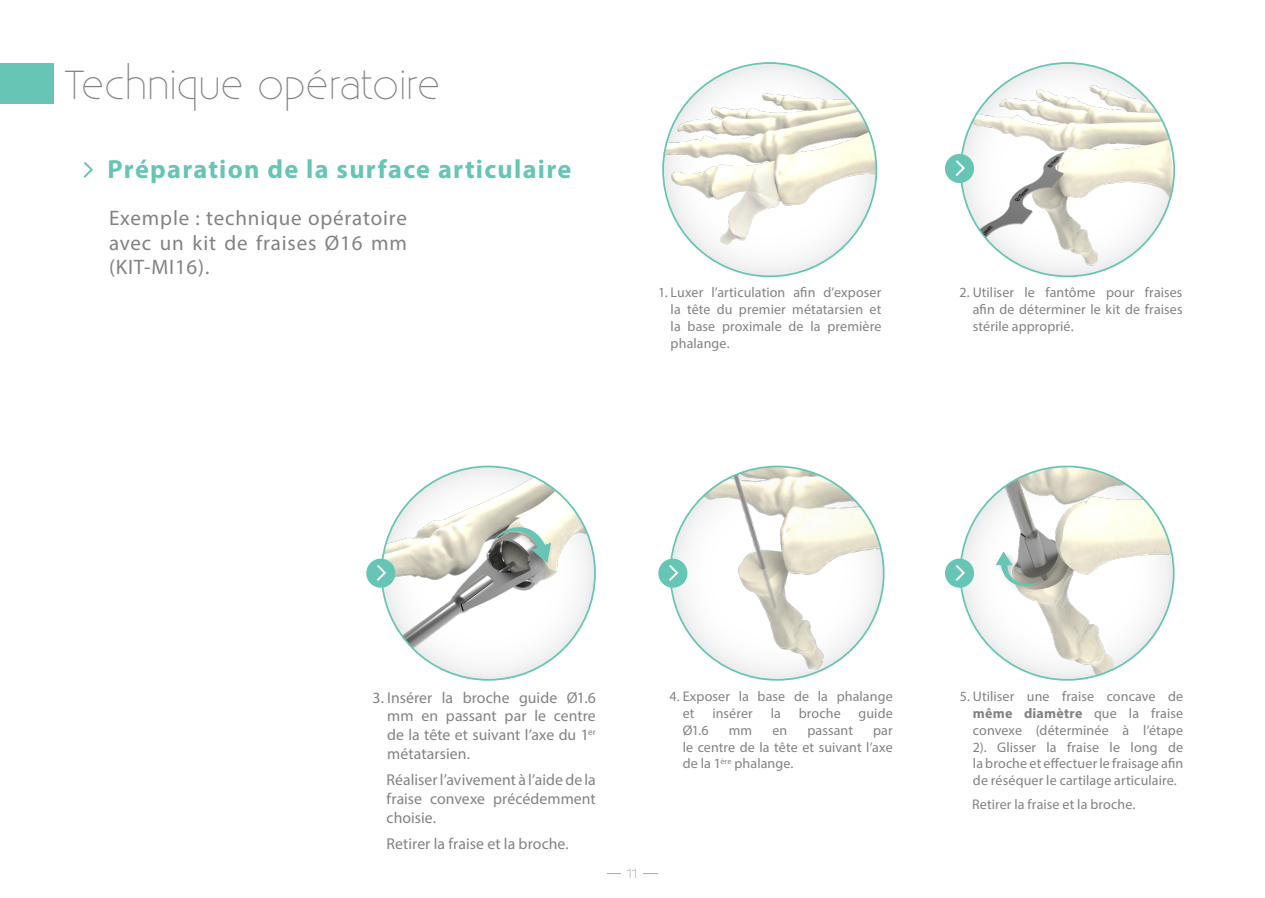
<style>
.page{position:relative;width:1265px;height:898px;background:#fff}
.page>*{position:absolute;margin:0;border:0;box-sizing:border-box;transform-origin:0 0}
.Sous_titre{font:300 40.25px "Existence";letter-spacing:.01em;color:#808285}
.Nom_chapitre{font:700 26.25px "Myriad Pro";letter-spacing:.05em;color:#66c5b4}
.t1{font:21px/24.5px "Myriad Pro";letter-spacing:.04em;color:#808285;text-align:justify}
.texte{font:15.75px/18.9px "Myriad Pro";letter-spacing:.005em;color:#808285;text-align:justify}
.texte-2{font:14px/16.8px "Myriad Pro";letter-spacing:.01em;color:#808285;text-align:justify}
.t2{font:12.25px "Sansumi";color:#808285}
.s1{font-weight:700}
</style>
<div class="page">
<img style="left:663px;top:63px;width:213px;height:213px;border-radius:107px">
<img style="left:961px;top:63px;width:213px;height:213px;border-radius:107px">
<svg style="left:84px;top:162px;width:9px;height:16px"></svg>
<div style="left:0;top:63px;width:54px;height:40px;background:#66c5b4"></div>
<hr style="left:607px;top:873px;width:51px;height:1px;background:#76c4b6">
<div style="left:622px;top:867px;width:21px;height:11px;background:#fff"></div>
<img style="left:960px;top:466px;width:214px;height:214px;border-radius:107px">
<img style="left:670px;top:466px;width:214px;height:214px;border-radius:107px">
<div style="left:945px;top:154px;width:29px;height:29px;background:#66c5b4;border-radius:50%"></div>
<svg style="left:955px;top:160px;width:10px;height:16px"></svg>
<img style="left:382px;top:466px;width:213px;height:214px;border-radius:107px">
<div style="left:366px;top:559px;width:29px;height:29px;background:#66c5b4;border-radius:50%"></div>
<svg style="left:377px;top:565px;width:9px;height:16px"></svg>
<div style="left:658px;top:559px;width:29px;height:29px;background:#66c5b4;border-radius:50%"></div>
<svg style="left:669px;top:565px;width:9px;height:16px"></svg>
<div style="left:945px;top:559px;width:29px;height:29px;background:#66c5b4;border-radius:50%"></div>
<svg style="left:955px;top:565px;width:10px;height:16px"></svg>
<div style="left:485px;top:526px;width:68px;height:46px;background:#231f20;opacity:.2"></div>
<svg style="left:493px;top:527px;width:58px;height:36px;background:#899c94"></svg>
<div style="left:995px;top:550px;width:54px;height:44px;background:#231f20;opacity:.2"></div>
<svg style="left:996px;top:551px;width:44px;height:35px"></svg>
<p class="Sous_titre" style="left:63px;top:55px;width:378px">Technique opératoire</p>
<p class="Nom_chapitre" style="left:108px;top:152px;width:465px">Préparation de la surface articulaire</p>
<p class="t1" style="left:109px;top:205px;width:299px">Exemple : technique opératoire avec un kit de fraises Ø16 mm (KIT-MI16).</p>
<p class="texte-2" style="left:671px;top:284px;width:212px;text-indent:-13px">1. Luxer l’articulation afin d’exposer la tête du premier métatarsien et la base proximale de la première phalange.</p>
<p class="texte-2" style="left:973px;top:284px;width:211px;text-indent:-13px">2. Utiliser le fantôme pour fraises afin de déterminer le kit de fraises stérile approprié.</p>
<p class="texte" style="left:387px;top:687px;width:210px;text-indent:-15px">3. Insérer la broche guide Ø1.6 mm en passant par le centre de la tête et suivant l’axe du 1<sup>er </sup>métatarsien.</p>
<p class="texte" style="left:387px;top:770px;width:211px">Réaliser l’avivement à l’aide de la fraise convexe précédemment choisie.</p>
<p class="texte" style="left:387px;top:834px;width:184px">Retirer la fraise et la broche.</p>
<p class="t2" style="left:625px;top:868px;width:16px">11</p>
<p class="texte-2" style="left:683px;top:688px;width:212px;text-indent:-13px">4. Exposer la base de la phalange et</p>
<p class="texte-2" style="left:712px;top:705px;width:42px">insérer</p>
<p class="texte-2" style="left:771px;top:705px;width:12px">la</p>
<p class="texte-2" style="left:799px;top:705px;width:43px">broche</p>
<p class="texte-2" style="left:859px;top:705px;width:36px">guide</p>
<p class="texte-2" style="left:683px;top:721px;width:28px">Ø1.6</p>
<p class="texte-2" style="left:729px;top:721px;width:25px">mm</p>
<p class="texte-2" style="left:772px;top:721px;width:16px">en</p>
<p class="texte-2" style="left:807px;top:721px;width:47px">passant</p>
<p class="texte-2" style="left:683px;top:721px;width:212px;text-indent:190px">par le centre de la tête et suivant l’axe de la 1<sup>ère</sup> phalange.</p>
<p class="texte-2" style="left:973px;top:688px;width:212px;text-indent:-13px">5. Utiliser une fraise concave de <span class="s1">même diamètre</span> que la fraise convexe (déterminée à l’étape 2). Glisser la fraise le long de la broche et effectuer le fraisage afin de réséquer le cartilage articulaire.</p>
<p class="texte-2" style="left:972px;top:796px;width:165px">Retirer la fraise et la broche.</p>
</div>
